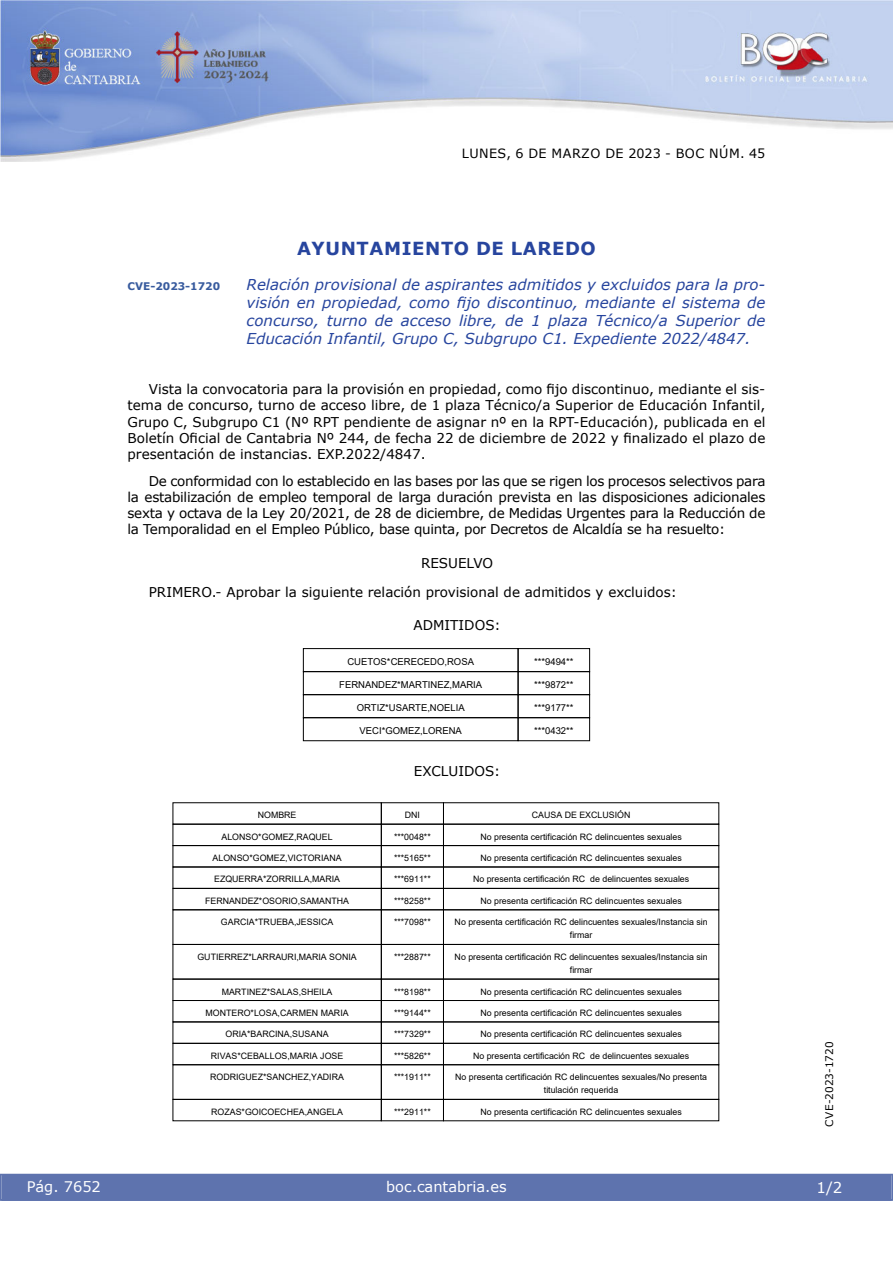
<style>
.page{position:relative;width:893px;height:1263px;background:#fff}
.page>*{position:absolute;margin:0;border:0;box-sizing:border-box;transform-origin:0 0}
.emisor_text2{font:700 18px "Verdana";letter-spacing:.035em;color:#27459e}
.Titulo_text{font:15px/18px "Verdana Italic 2";color:#27459e;text-align:justify}
.t1{font:15px "Verdana 2";color:#fff}
.t2{font:14.55px "Verdana 2";color:#fff}
.inicio_de_parrafo{font:13.5px/16.2px "Verdana";color:#000;text-align:justify}
.center{font:13.5px "Verdana";color:#000}
.t3{font:12.75px "Verdana 2";letter-spacing:.035em;color:#000}
.t4{font:10.5px "Verdana 2";color:#000}
.Titulo_text-2{font:700 10.5px "Verdana";color:#385b9e}
.t5{font:9.45px "Arial";color:#000}
.t6{font:8.85px/13.2px "Arial";color:#000;text-align:center}
.s1{font-family:"Verdana";font-style:italic}
</style>
<div class="page">
<img style="left:0;top:0;width:893px;height:161px">
<div style="left:1px;top:1174px;width:890px;height:27px;background:#5e73ae"></div>
<div style="left:303px;top:648px;width:215px;height:24px;border:1px solid #000"></div>
<div style="left:518px;top:648px;width:72px;height:24px;border:1px solid #000"></div>
<div style="left:303px;top:671px;width:215px;height:24px;border:1px solid #000"></div>
<div style="left:518px;top:671px;width:72px;height:24px;border:1px solid #000"></div>
<div style="left:303px;top:694px;width:215px;height:24px;border:1px solid #000"></div>
<div style="left:518px;top:694px;width:72px;height:24px;border:1px solid #000"></div>
<div style="left:303px;top:717px;width:215px;height:24px;border:1px solid #000"></div>
<div style="left:518px;top:717px;width:72px;height:24px;border:1px solid #000"></div>
<div style="left:173px;top:824px;width:209px;height:22px;border:1px solid #000"></div>
<div style="left:381px;top:824px;width:63px;height:22px;border:1px solid #000"></div>
<div style="left:443px;top:824px;width:276px;height:22px;border:1px solid #000"></div>
<div style="left:173px;top:845px;width:209px;height:22px;border:1px solid #000"></div>
<div style="left:381px;top:845px;width:63px;height:22px;border:1px solid #000"></div>
<div style="left:443px;top:845px;width:276px;height:22px;border:1px solid #000"></div>
<div style="left:173px;top:888px;width:209px;height:22px;border:1px solid #000"></div>
<div style="left:381px;top:888px;width:63px;height:22px;border:1px solid #000"></div>
<div style="left:443px;top:888px;width:276px;height:22px;border:1px solid #000"></div>
<div style="left:173px;top:909px;width:209px;height:36px;border:1px solid #000"></div>
<div style="left:381px;top:909px;width:63px;height:36px;border:1px solid #000"></div>
<div style="left:443px;top:909px;width:276px;height:36px;border:1px solid #000"></div>
<div style="left:173px;top:944px;width:209px;height:35px;border:1px solid #000"></div>
<div style="left:381px;top:944px;width:63px;height:35px;border:1px solid #000"></div>
<div style="left:443px;top:944px;width:276px;height:35px;border:1px solid #000"></div>
<div style="left:173px;top:979px;width:209px;height:22px;border:1px solid #000"></div>
<div style="left:381px;top:979px;width:63px;height:22px;border:1px solid #000"></div>
<div style="left:443px;top:979px;width:276px;height:22px;border:1px solid #000"></div>
<div style="left:173px;top:1000px;width:209px;height:22px;border:1px solid #000"></div>
<div style="left:381px;top:1000px;width:63px;height:22px;border:1px solid #000"></div>
<div style="left:443px;top:1000px;width:276px;height:22px;border:1px solid #000"></div>
<div style="left:173px;top:1043px;width:209px;height:22px;border:1px solid #000"></div>
<div style="left:381px;top:1043px;width:63px;height:22px;border:1px solid #000"></div>
<div style="left:443px;top:1043px;width:276px;height:22px;border:1px solid #000"></div>
<div style="left:173px;top:1064px;width:209px;height:36px;border:1px solid #000"></div>
<div style="left:381px;top:1064px;width:63px;height:36px;border:1px solid #000"></div>
<div style="left:443px;top:1064px;width:276px;height:36px;border:1px solid #000"></div>
<div style="left:173px;top:1099px;width:209px;height:22px;border:1px solid #000"></div>
<div style="left:381px;top:1099px;width:63px;height:22px;border:1px solid #000"></div>
<div style="left:443px;top:1099px;width:276px;height:22px;border:1px solid #000"></div>
<h3 class="t3" style="left:462px;top:144px;width:305px">LUNES, 6 DE MARZO DE 2023 - BOC NÚM. 45</h3>
<p class="emisor_text2" style="left:297px;top:236px;width:300px">AYUNTAMIENTO DE LAREDO</p>
<p class="Titulo_text-2" style="left:128px;top:279px;width:94px">CVE-2023-1720</p>
<p class="Titulo_text" style="left:247px;top:275px;width:520px">Relación provisional de aspirantes admitidos y excluidos para la pro&shy;<span class="s1">visión en propiedad, como fijo discontinuo, mediante el sistema de </span>concurso, turno de acceso libre, de 1 plaza Técnico/a Superior de Educación Infantil, Grupo C, Subgrupo C1. Expediente 2022/4847.</p>
<p class="inicio_de_parrafo" style="left:128px;top:381px;width:639px;text-indent:21px">Vista la convocatoria para la provisión en propiedad, como fijo discontinuo, mediante el sis&shy;tema de concurso, turno de acceso libre, de 1 plaza Técnico/a Superior de Educación Infantil, Grupo C, Subgrupo C1 (Nº RPT pendiente de asignar nº en la RPT-Educación), publicada en el Boletín Oficial de Cantabria Nº 244, de fecha 22 de diciembre de 2022 y finalizado el plazo de presentación de instancias. EXP.2022/4847.</p>
<p class="inicio_de_parrafo" style="left:128px;top:473px;width:639px;text-indent:21px">De conformidad con lo establecido en las bases por las que se rigen los procesos selectivos para la estabilización de empleo temporal de larga duración prevista en las disposiciones adicionales sexta y octava de la Ley 20/2021, de 28 de diciembre, de Medidas Urgentes para la Reducción de la Temporalidad en el Empleo Público, base quinta, por Decretos de Alcaldía se ha resuelto:</p>
<p class="center" style="left:421px;top:553px;width:74px">RESUELVO</p>
<p class="inicio_de_parrafo" style="left:149px;top:583px;width:530px">PRIMERO.- Aprobar la siguiente relación provisional de admitidos y excluidos:</p>
<p class="center" style="left:414px;top:616px;width:89px">ADMITIDOS:</p>
<p class="t5" style="left:347px;top:655px;width:128px">CUETOS*CERECEDO,ROSA</p>
<p class="t5" style="left:534px;top:655px;width:41px">***9494**</p>
<p class="t5" style="left:339px;top:678px;width:144px">FERNANDEZ*MARTINEZ,MARIA</p>
<p class="t5" style="left:534px;top:678px;width:41px">***9872**</p>
<p class="t5" style="left:357px;top:701px;width:110px">ORTIZ*USARTE,NOELIA</p>
<p class="t5" style="left:534px;top:701px;width:41px">***9177**</p>
<p class="t5" style="left:360px;top:724px;width:104px">VECI*GOMEZ,LORENA</p>
<p class="t5" style="left:534px;top:724px;width:41px">***0432**</p>
<p class="center" style="left:414px;top:762px;width:88px">EXCLUIDOS:</p>
<p class="t6" style="left:258px;top:808px;width:40px">NOMBRE</p>
<p class="t6" style="left:405px;top:808px;width:17px">DNI</p>
<p class="t6" style="left:532px;top:808px;width:100px">CAUSA DE EXCLUSIÓN</p>
<p class="t6" style="left:221px;top:830px;width:113px">ALONSO*GOMEZ,RAQUEL</p>
<p class="t6" style="left:394px;top:830px;width:38px">***0048**</p>
<p class="t6" style="left:480px;top:830px;width:203px">No presenta certificación RC delincuentes sexuales</p>
<p class="t6" style="left:213px;top:851px;width:130px">ALONSO*GOMEZ,VICTORIANA</p>
<p class="t6" style="left:394px;top:851px;width:38px">***5165**</p>
<p class="t6" style="left:480px;top:851px;width:203px">No presenta certificación RC delincuentes sexuales</p>
<p class="t6" style="left:214px;top:873px;width:127px">EZQUERRA*ZORRILLA,MARIA</p>
<p class="t6" style="left:394px;top:873px;width:38px">***6911**</p>
<p class="t6" style="left:473px;top:873px;width:218px">No presenta certificación RC de delincuentes sexuales</p>
<p class="t6" style="left:205px;top:894px;width:146px">FERNANDEZ*OSORIO,SAMANTHA</p>
<p class="t6" style="left:394px;top:894px;width:38px">***8258**</p>
<p class="t6" style="left:480px;top:894px;width:203px">No presenta certificación RC delincuentes sexuales</p>
<p class="t6" style="left:221px;top:915px;width:114px">GARCIA*TRUEBA,JESSICA</p>
<p class="t6" style="left:394px;top:915px;width:38px">***7098**</p>
<p class="t6" style="left:455px;top:915px;width:254px">No presenta certificación RC delincuentes sexuales/Instancia sin firmar</p>
<p class="t6" style="left:197px;top:950px;width:161px">GUTIERREZ*LARRAURI,MARIA SONIA</p>
<p class="t6" style="left:394px;top:950px;width:38px">***2887**</p>
<p class="t6" style="left:455px;top:950px;width:254px">No presenta certificación RC delincuentes sexuales/Instancia sin firmar</p>
<p class="t6" style="left:222px;top:985px;width:112px">MARTINEZ*SALAS,SHEILA</p>
<p class="t6" style="left:394px;top:985px;width:38px">***8198**</p>
<p class="t6" style="left:480px;top:985px;width:203px">No presenta certificación RC delincuentes sexuales</p>
<p class="t6" style="left:206px;top:1006px;width:145px">MONTERO*LOSA,CARMEN MARIA</p>
<p class="t6" style="left:394px;top:1006px;width:38px">***9144**</p>
<p class="t6" style="left:480px;top:1006px;width:203px">No presenta certificación RC delincuentes sexuales</p>
<p class="t6" style="left:226px;top:1027px;width:104px">ORIA*BARCINA,SUSANA</p>
<p class="t6" style="left:394px;top:1027px;width:38px">***7329**</p>
<p class="t6" style="left:480px;top:1027px;width:203px">No presenta certificación RC delincuentes sexuales</p>
<p class="t6" style="left:211px;top:1049px;width:134px">RIVAS*CEBALLOS,MARIA JOSE</p>
<p class="t6" style="left:394px;top:1049px;width:38px">***5826**</p>
<p class="t6" style="left:473px;top:1049px;width:218px">No presenta certificación RC de delincuentes sexuales</p>
<p class="t6" style="left:210px;top:1070px;width:135px">RODRIGUEZ*SANCHEZ,YADIRA</p>
<p class="t6" style="left:394px;top:1070px;width:38px">***1911**</p>
<p class="t6" style="left:455px;top:1070px;width:254px">No presenta certificación RC delincuentes sexuales/No presenta titulación requerida</p>
<p class="t6" style="left:211px;top:1105px;width:133px">ROZAS*GOICOECHEA,ANGELA</p>
<p class="t6" style="left:394px;top:1105px;width:38px">***2911**</p>
<p class="t6" style="left:480px;top:1105px;width:203px">No presenta certificación RC delincuentes sexuales</p>
<h3 class="t2" style="left:27px;top:1177px;width:76px">Pág. 7652</h3>
<h3 class="t2" style="left:386px;top:1177px;width:122px">boc.cantabria.es</h3>
<p class="t4" style="left:822px;top:1126px;width:87px;rotate:-90deg">CVE-2023-1720</p>
<h2 class="t1" style="left:816px;top:1177px;width:27px">1/2</h2>
</div>
